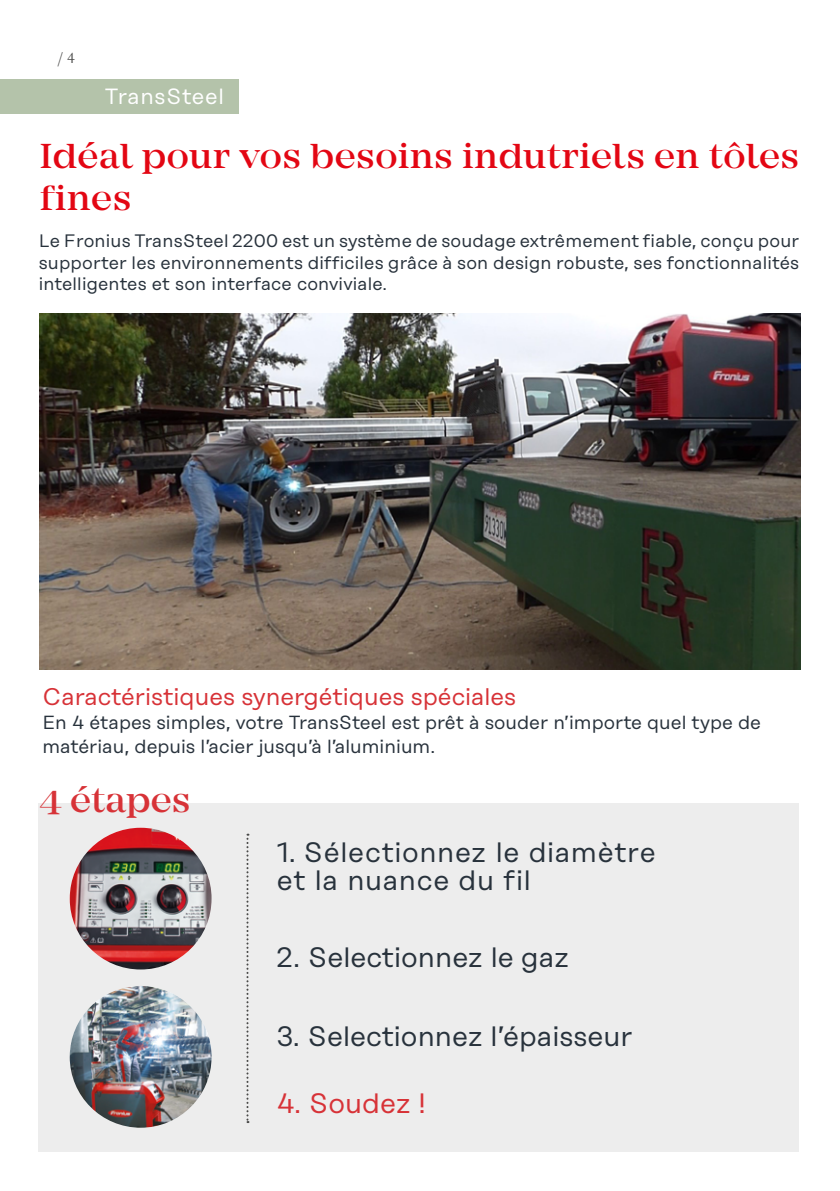
<style>
.page{position:relative;width:840px;height:1191px;background:#fff}
.page>*{position:absolute;margin:0;border:0;box-sizing:border-box;transform-origin:0 0}
.t1{font:500 36px/42px "Mirador";letter-spacing:.01em;color:#e30613}
.t2{font:500 36px "Mirador";color:#d73237}
.t3{font:28px "Rational Display";color:#28323c}
.t4{font:28px/28px "Rational Display";letter-spacing:.025em;color:#28323c}
.t5{font:28px "Rational Display";color:#d73237}
.t6{font:24px "Rational Display";color:#d73237}
.t7{font:22px "Rational Display";letter-spacing:.03em;color:#fff}
.t8{font:19px/24px "Rational Display";color:#28323c}
.t9{font:18px/21.6px "Rational Display";letter-spacing:.01em;color:#28323c;text-align:justify}
.t10{font:16px "Celeste Offc Pro";color:#4a4a49}
</style>
<div class="page">
<div style="left:0;top:79px;width:238px;height:34px;background:#b4c3aa"></div>
<img style="left:40px;top:314px;width:759px;height:355px">
<div style="left:39px;top:803px;width:759px;height:348px;background:#ededed"></div>
<img style="left:70px;top:827px;width:141px;height:142px;border-radius:71px">
<svg style="left:246px;top:833px;width:2px;height:290px"></svg>
<img style="left:70px;top:986px;width:141px;height:141px;border-radius:71px">
<p class="t10" style="left:58px;top:48px;width:19px">/ 4</p>
<p class="t7" style="left:105px;top:84px;width:120px">TransSteel</p>
<h1 class="t1" style="left:40px;top:135px;width:760px">Idéal pour vos besoins indutriels en tôles fines</h1>
<p class="t9" style="left:39px;top:230px;width:761px">Le Fronius TransSteel 2200 est un système de soudage extrêmement fiable, conçu pour supporter les environnements difficiles grâce à son design robuste, ses fonctionnalités intelligentes et son interface conviviale.</p>
<h3 class="t6" style="left:42px;top:682px;width:475px">Caractéristiques synergétiques spéciales</h3>
<p class="t8" style="left:42px;top:710px;width:719px">En 4 étapes simples, votre TransSteel est prêt à souder n’importe quel type de matériau, depuis l’acier jusqu’à l’aluminium.</p>
<h1 class="t2" style="left:40px;top:779px;width:152px">4 étapes</h1>
<h2 class="t4" style="left:277px;top:837px;width:380px">1. Sélectionnez le diamètre et la nuance du fil</h2>
<h2 class="t3" style="left:277px;top:941px;width:294px">2. Selectionnez le gaz</h2>
<h2 class="t3" style="left:277px;top:1020px;width:357px">3. Selectionnez l’épaisseur</h2>
<h2 class="t5" style="left:277px;top:1087px;width:150px">4. Soudez !</h2>
</div>
